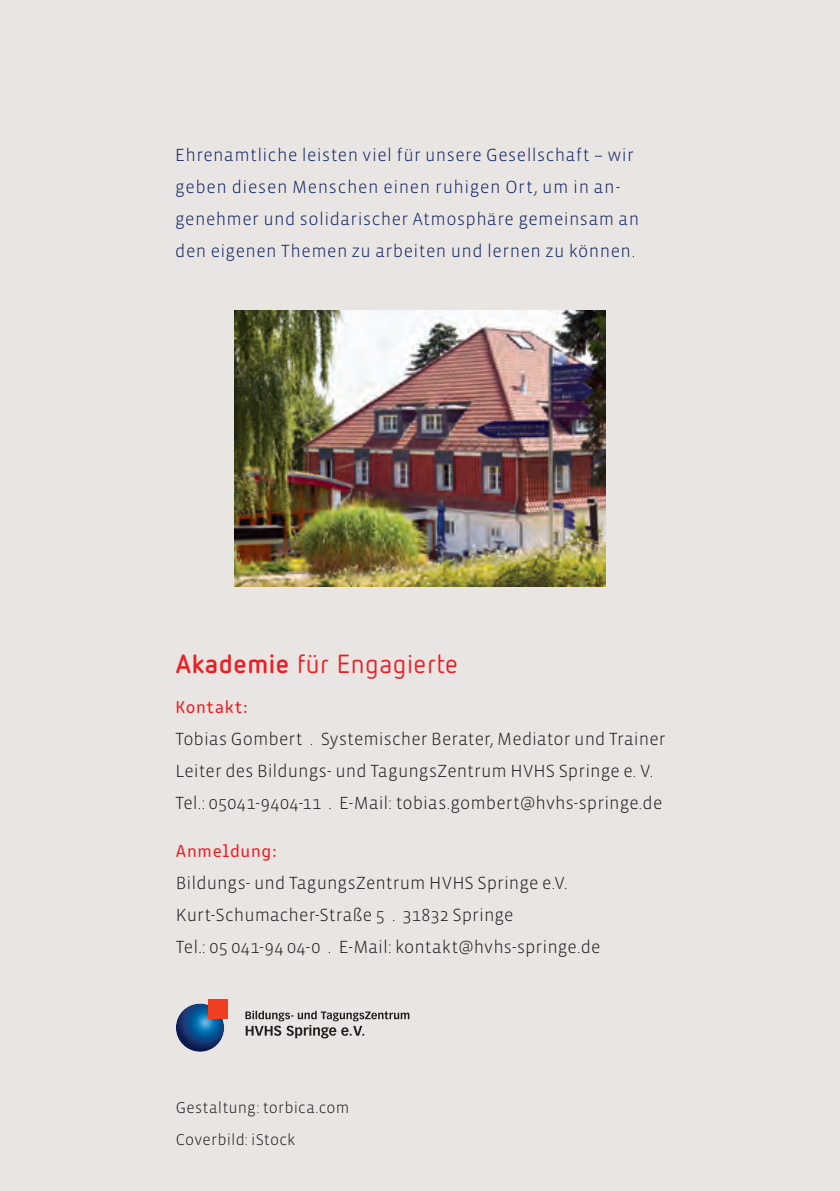
<style>
.page{position:relative;width:840px;height:1191px;background:#fff}
.page>*{position:absolute;margin:0;border:0;box-sizing:border-box;transform-origin:0 0}
.t1{font:26.2px "Netto OT";letter-spacing:.02em;color:#ee1d23}
.t2{font:300 18px/32px "Vista Sans OT";letter-spacing:.005em;color:#231f20}
.t3{font:300 18px/32px "Vista Sans OT";letter-spacing:.025em;color:#122564}
.t4{font:18px "Clone Rounded Latn";letter-spacing:.04em;color:#ee1d23}
.t5{font:300 16px/32px "Vista Sans OT";letter-spacing:.01em;color:#231f20}
.s1{font-weight:700}
</style>
<div class="page">
<div style="left:0;top:0;width:839px;height:1191px;background:#e9e5e2"></div>
<img style="left:234px;top:311px;width:370px;height:275px">
<div style="left:175px;top:1000px;width:52px;height:52px;background:#0d4883;opacity:.75"></div>
<div style="left:209px;top:999px;width:19px;height:19px;background:#ef3e22"></div>
<svg style="left:245px;top:1010px;width:164px;height:28px"></svg>
<p class="t3" style="left:175px;top:139px;width:465px">Ehrenamtliche leisten viel für unsere Gesellschaft – wir geben diesen Menschen einen ruhigen Ort, um in an&shy;genehmer und solidarischer Atmosphäre gemeinsam an den eigenen Themen zu arbeiten und lernen zu können.</p>
<h1 class="t1" style="left:176px;top:648px;width:283px"><span class="s1">Akademie</span> für Engagierte</h1>
<p class="t4" style="left:175px;top:694px;width:74px">Kontakt:</p>
<p class="t2" style="left:175px;top:723px;width:491px">Tobias Gombert . Systemischer Berater, Mediator und Trainer<br>Leiter des Bildungs- und TagungsZentrum HVHS Springe e. V.<br>Tel.: 05041-9404-11 . E-Mail: tobias.gombert@hvhs-springe.de</p>
<p class="t4" style="left:176px;top:838px;width:102px">Anmeldung:</p>
<p class="t2" style="left:176px;top:867px;width:426px">Bildungs- und TagungsZentrum HVHS Springe e.V.<br>Kurt-Schumacher-Straße 5 . 31832 Springe<br>Tel.: 05 041-94 04-0 . E-Mail: kontakt@hvhs-springe.de</p>
<p class="t5" style="left:176px;top:1092px;width:175px">Gestaltung: torbica.com<br>Coverbild: iStock</p>
</div>
